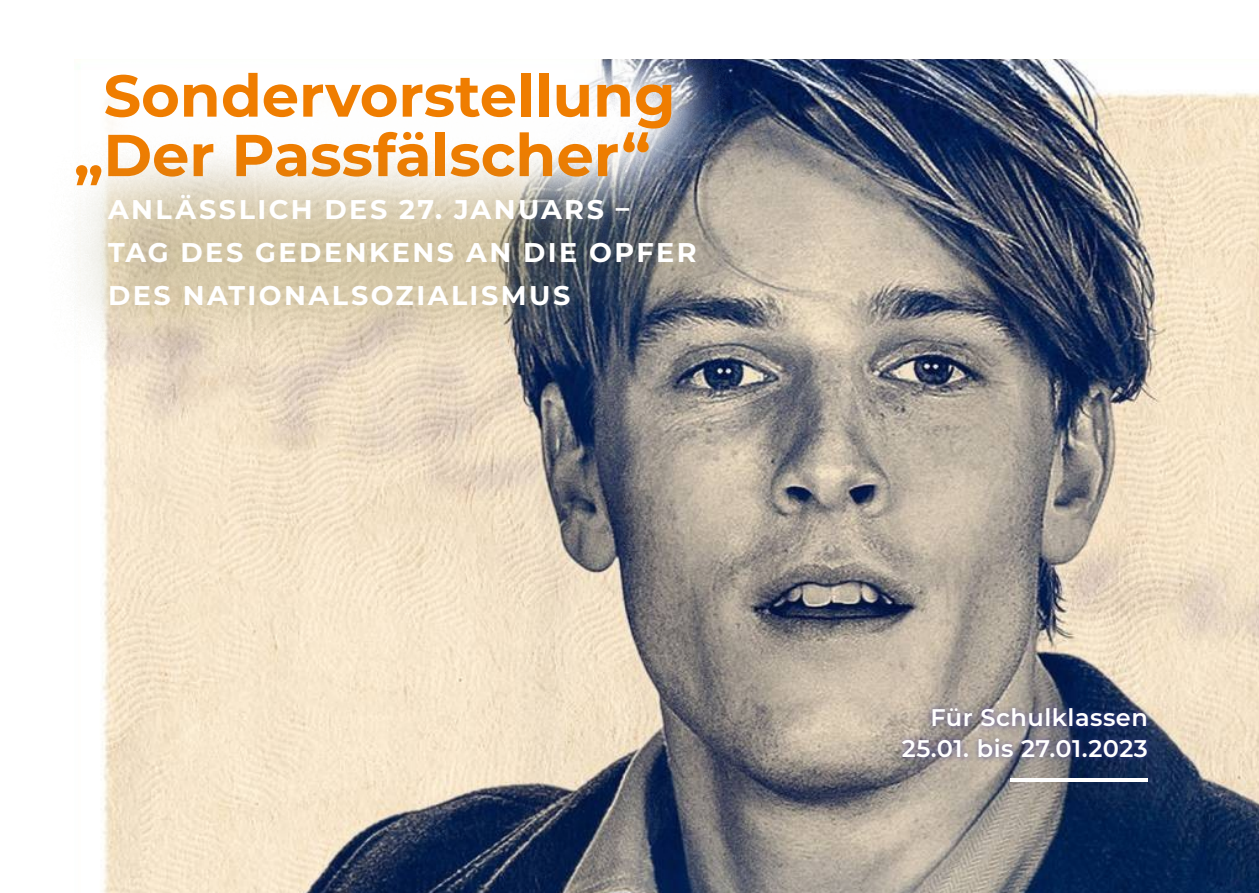
<style>
.page{position:relative;width:1259px;height:893px;background:#fff}
.page>*{position:absolute;margin:0;border:0;box-sizing:border-box;transform-origin:0 0}
.t1{font:700 59.1px/59.4px "Montserrat";color:#ef7d00;text-align:center}
.t2{font:700 27px/42.9px "Montserrat";letter-spacing:.09em;color:#fff}
.t3{font:600 24px/30.9px "Montserrat";letter-spacing:.02em;color:#fff;text-align:right}
</style>
<div class="page">
<img style="left:102px;top:60px;width:1157px;height:833px">
<div style="left:11px;top:7px;width:726px;height:244px;background:#fff"></div>
<div style="left:45px;top:132px;width:714px;height:238px;background:#8d8858;opacity:.75"></div>
<div style="left:894px;top:701px;width:259px;height:63px;background:#423d90;opacity:.75"></div>
<hr style="left:1010px;top:778px;width:138px;height:3px;background:#fff">
<h1 class="t1" style="left:74px;top:63px;width:603px">Sondervorstellung „Der Passfälscher“</h1>
<p class="t2" style="left:108px;top:187px;width:590px">ANLÄSSLICH DES 27. JANUARS –<br>TAG DES GEDENKENS AN DIE OPFER<br>DES NATIONALSOZIALISMUS</p>
<p class="t3" style="left:902px;top:701px;width:247px">Für Schulklassen<br>25.01. bis 27.01.2023</p>
</div>
